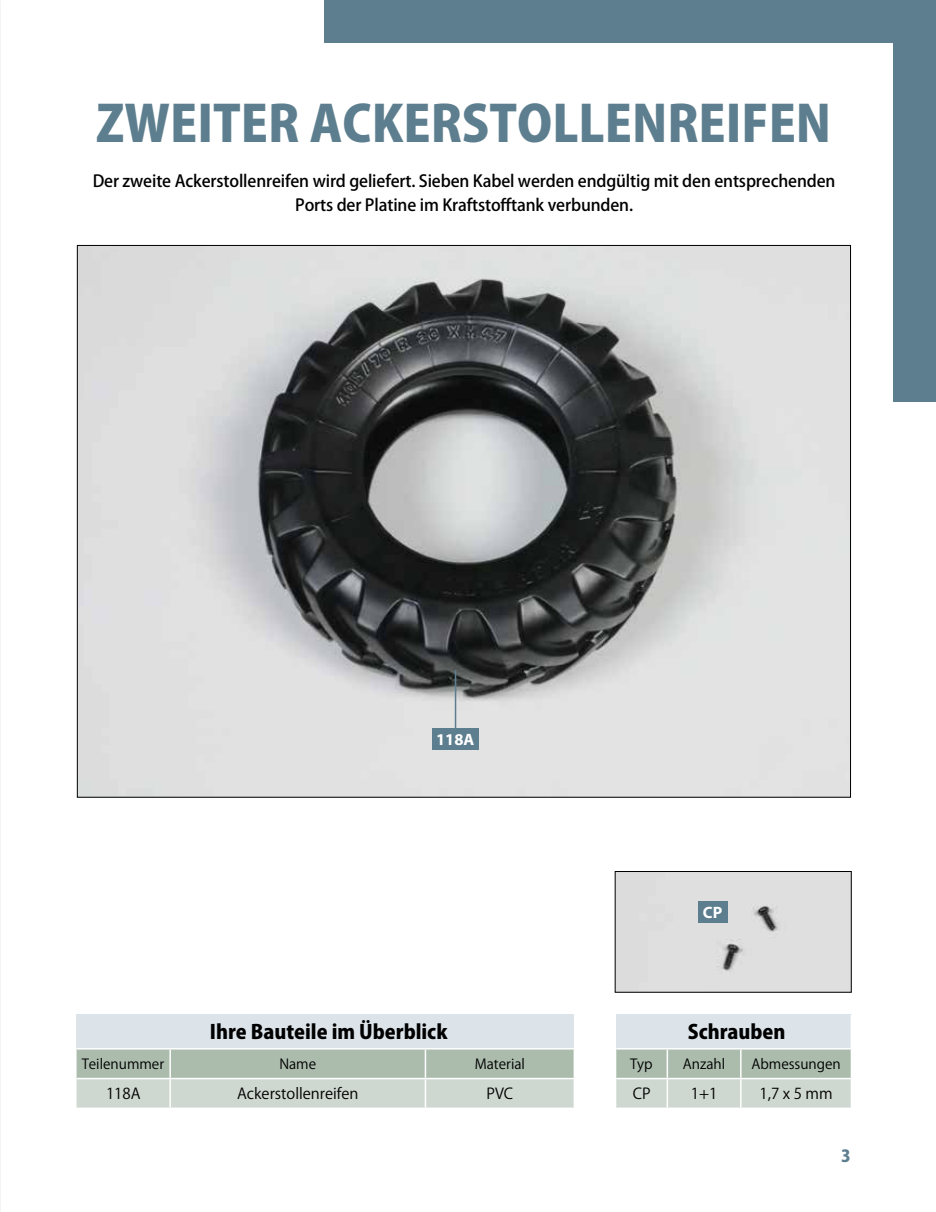
<style>
.page{position:relative;width:936px;height:1212px;background:#fff}
.page>*{position:absolute;margin:0;border:0;box-sizing:border-box;transform-origin:0 0}
.t1{font:800 49.5px "Koz Go Pro";color:#5d7e8e}
.t2{font:800 19.5px "Koz Go Pro";color:#000}
.t3{font:500 16.5px/24px "Koz Go Pro";letter-spacing:-.01em;color:#000;text-align:center}
.t4{font:700 16.5px "Myriad Pro";color:#fff}
.t5{font:800 16.5px "Koz Go Pro";color:#5d7e8e}
.t6{font:15px "Koz Go Pro";color:#000}
.t7{font:13.8px "Koz Go Pro";color:#000}
</style>
<div class="page">
<hr style="left:0;top:161px;width:1px;height:1051px;background:#f3f5f3">
<img style="left:79px;top:247px;width:769px;height:548px">
<div style="left:616px;top:873px;width:233px;height:117px;background:#dfdfdf"></div>
<div style="left:614px;top:871px;width:237px;height:121px;border:1px solid #000"></div>
<div style="left:616px;top:1015px;width:235px;height:34px;background:#dce4ea"></div>
<svg style="left:616px;top:1049px;width:235px;height:58px;background:#c0ccc1"></svg>
<hr style="left:850px;top:1079px;width:2px;height:28px;background:#fff">
<hr style="left:850px;top:1015px;width:2px;height:33px;background:#fff">
<hr style="left:616px;top:1048px;width:51px;height:1px;background:#fff">
<hr style="left:667px;top:1048px;width:73px;height:1px;background:#fff">
<hr style="left:740px;top:1048px;width:112px;height:1px;background:#fff">
<div style="left:77px;top:1015px;width:497px;height:34px;background:#dce4ea"></div>
<svg style="left:77px;top:1049px;width:496px;height:58px;background:#becabf"></svg>
<hr style="left:169px;top:1049px;width:2px;height:29px;background:#fff">
<hr style="left:424px;top:1049px;width:2px;height:29px;background:#fff">
<hr style="left:77px;top:1078px;width:93px;height:1px;background:#fff">
<hr style="left:170px;top:1078px;width:255px;height:1px;background:#fff">
<hr style="left:169px;top:1079px;width:2px;height:28px;background:#fff">
<hr style="left:425px;top:1078px;width:150px;height:1px;background:#fff">
<hr style="left:424px;top:1079px;width:2px;height:28px;background:#fff">
<hr style="left:77px;top:1048px;width:93px;height:1px;background:#fff">
<hr style="left:170px;top:1048px;width:255px;height:1px;background:#fff">
<hr style="left:425px;top:1048px;width:150px;height:1px;background:#fff">
<div style="left:697px;top:901px;width:30px;height:22px;background:#5d7e8e"></div>
<hr style="left:455px;top:670px;width:1px;height:78px;background:#5d7e8e">
<div style="left:432px;top:728px;width:46px;height:22px;background:#5d7e8e"></div>
<div style="left:893px;top:0;width:42px;height:401px;background:#5d7e8e"></div>
<div style="left:325px;top:0;width:610px;height:43px;background:#5d7e8e"></div>
<h1 class="t1" style="left:96px;top:91px;width:736px">ZWEITER ACKERSTOLLENREIFEN</h1>
<p class="t3" style="left:93px;top:170px;width:744px">Der zweite Ackerstollenreifen wird geliefert. Sieben Kabel werden endgültig mit den entsprechenden<br>Ports der Platine im Kraftstofftank verbunden.</p>
<p class="t4" style="left:436px;top:729px;width:40px">118A</p>
<p class="t2" style="left:210px;top:1019px;width:239px">Ihre Bauteile im Überblick</p>
<p class="t7" style="left:82px;top:1055px;width:84px">Teilenummer</p>
<p class="t7" style="left:279px;top:1055px;width:38px">Name</p>
<p class="t7" style="left:475px;top:1055px;width:52px">Material</p>
<p class="t6" style="left:106px;top:1084px;width:36px">118A</p>
<p class="t6" style="left:237px;top:1084px;width:123px">Ackerstollenreifen</p>
<p class="t6" style="left:486px;top:1084px;width:28px">PVC</p>
<p class="t4" style="left:703px;top:902px;width:21px">CP</p>
<p class="t2" style="left:687px;top:1019px;width:99px">Schrauben</p>
<p class="t7" style="left:630px;top:1055px;width:24px">Typ</p>
<p class="t7" style="left:682px;top:1055px;width:44px">Anzahl</p>
<p class="t7" style="left:751px;top:1055px;width:91px">Abmessungen</p>
<p class="t6" style="left:632px;top:1084px;width:19px">CP</p>
<p class="t6" style="left:690px;top:1084px;width:28px">1+1</p>
<p class="t6" style="left:759px;top:1084px;width:75px">1,7 x 5 mm</p>
<p class="t5" style="left:841px;top:1145px;width:11px">3</p>
</div>
